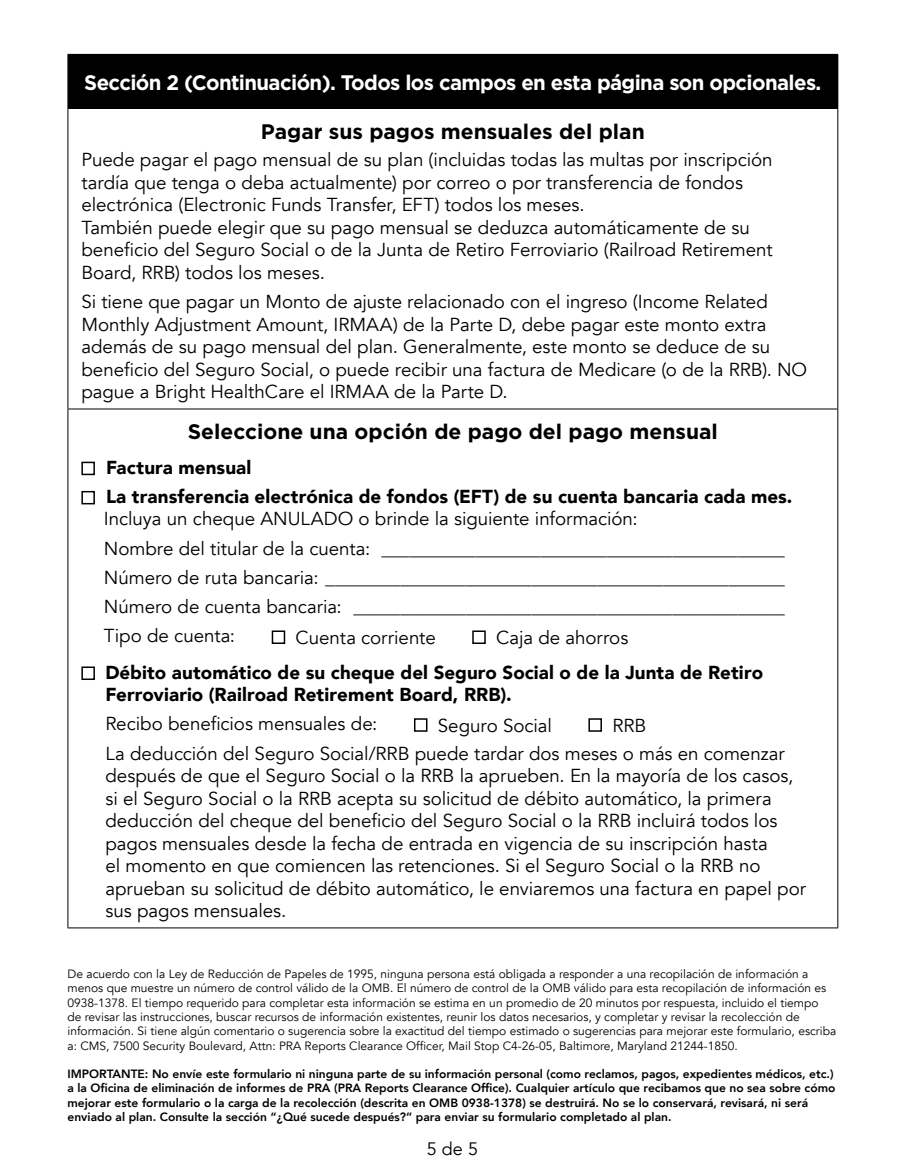
<style>
.page{position:relative;width:905px;height:1175px;background:#fff}
.page>*{position:absolute;margin:0;border:0;box-sizing:border-box;transform-origin:0 0}
.t1{font:700 21px "Gotham";color:#000}
.t2{font:700 21px "Gotham";letter-spacing:-.03em;color:#fff}
.t3{font:18.75px/22.5px "Avenir";letter-spacing:-.005em;color:#000}
.t4{font:900 18.75px/22.5px "Avenir";letter-spacing:.005em;color:#000}
.t5{font:18px "Avenir";color:#000}
.t6{font:12px/14.4px "Avenir";color:#000}
.t7{font:800 12px/14.4px "Avenir";color:#000}
</style>
<div class="page">
<div style="left:68px;top:54px;width:769px;height:54px;background:#000"></div>
<hr style="left:68px;top:54px;width:770px;height:1px;background:#000">
<hr style="left:837px;top:55px;width:1px;height:53px;background:#000">
<hr style="left:68px;top:108px;width:770px;height:1px;background:#000">
<hr style="left:68px;top:109px;width:1px;height:299px;background:#000">
<hr style="left:837px;top:109px;width:1px;height:299px;background:#000">
<hr style="left:68px;top:408px;width:770px;height:1px;background:#000">
<hr style="left:68px;top:409px;width:1px;height:518px;background:#000">
<hr style="left:837px;top:409px;width:1px;height:518px;background:#000">
<hr style="left:68px;top:927px;width:770px;height:1px;background:#000">
<div style="left:81px;top:461px;width:14px;height:14px;border:2px solid #000"></div>
<div style="left:81px;top:491px;width:14px;height:13px;border:2px solid #000"></div>
<div style="left:272px;top:630px;width:13px;height:14px;border:2px solid #000"></div>
<div style="left:472px;top:630px;width:14px;height:14px;border:2px solid #000"></div>
<div style="left:81px;top:666px;width:14px;height:14px;border:2px solid #000"></div>
<div style="left:414px;top:718px;width:13px;height:13px;border:2px solid #000"></div>
<div style="left:588px;top:718px;width:14px;height:13px;border:2px solid #000"></div>
<h3 class="t2" style="left:84px;top:69px;width:738px">Sección 2 (Continuación). Todos los campos en esta página son opcionales.</h3>
<h4 class="t1" style="left:261px;top:117px;width:385px">Pagar sus pagos mensuales del plan</h4>
<p class="t3" style="left:81px;top:149px;width:692px">Puede pagar el pago mensual de su plan (incluidas todas las multas por inscripción tardía que tenga o deba actualmente) por correo o por transferencia de fondos electrónica (Electronic Funds Transfer, EFT) todos los meses.</p>
<p class="t3" style="left:81px;top:216px;width:692px">También puede elegir que su pago mensual se deduzca automáticamente de su beneficio del Seguro Social o de la Junta de Retiro Ferroviario (Railroad Retirement<br>Board, RRB) todos los meses.</p>
<p class="t3" style="left:81px;top:291px;width:727px">Si tiene que pagar un Monto de ajuste relacionado con el ingreso (Income Related Monthly Adjustment Amount, IRMAA) de la Parte D, debe pagar este monto extra además de su pago mensual del plan. Generalmente, este monto se deduce de su beneficio del Seguro Social, o puede recibir una factura de Medicare (o de la RRB). NO pague a Bright HealthCare el IRMAA de la Parte D.</p>
<h4 class="t1" style="left:188px;top:418px;width:531px">Seleccione una opción de pago del pago mensual</h4>
<p class="t4" style="left:106px;top:455px;width:147px">Factura mensual</p>
<p class="t4" style="left:106px;top:484px;width:688px">La transferencia electrónica de fondos (EFT) de su cuenta bancaria cada mes.</p>
<p class="t3" style="left:104px;top:508px;width:535px">Incluya un cheque ANULADO o brinde la siguiente información:</p>
<p class="t3" style="left:104px;top:537px;width:682px">Nombre del titular de la cuenta: ___________________________________________</p>
<p class="t3" style="left:104px;top:566px;width:682px">Número de ruta bancaria: _________________________________________________</p>
<p class="t3" style="left:104px;top:596px;width:682px">Número de cuenta bancaria: ______________________________________________</p>
<p class="t3" style="left:104px;top:625px;width:133px">Tipo de cuenta:</p>
<p class="t3" style="left:296px;top:626px;width:142px">Cuenta corriente</p>
<p class="t3" style="left:496px;top:626px;width:134px">Caja de ahorros</p>
<p class="t4" style="left:105px;top:660px;width:659px">Débito automático de su cheque del Seguro Social o de la Junta de Retiro<br>Ferroviario (Railroad Retirement Board, RRB).</p>
<p class="t3" style="left:105px;top:713px;width:273px">Recibo beneficios mensuales de:</p>
<p class="t3" style="left:438px;top:714px;width:115px">Seguro Social</p>
<p class="t3" style="left:612px;top:714px;width:35px">RRB</p>
<p class="t3" style="left:105px;top:742px;width:702px">La deducción del Seguro Social/RRB puede tardar dos meses o más en comenzar después de que el Seguro Social o la RRB la aprueben. En la mayoría de los casos, si el Seguro Social o la RRB acepta su solicitud de débito automático, la primera deducción del cheque del beneficio del Seguro Social o la RRB incluirá todos los pagos mensuales desde la fecha de entrada en vigencia de su inscripción hasta<br>el momento en que comiencen las retenciones. Si el Seguro Social o la RRB no aprueban su solicitud de débito automático, le enviaremos una factura en papel por sus pagos mensuales.</p>
<p class="t6" style="left:68px;top:966px;width:770px">De acuerdo con la Ley de Reducción de Papeles de 1995, ninguna persona está obligada a responder a una recopilación de información a menos que muestre un número de control válido de la OMB. El número de control de la OMB válido para esta recopilación de información es 0938-1378. El tiempo requerido para completar esta información se estima en un promedio de 20 minutos por respuesta, incluido el tiempo<br>de revisar las instrucciones, buscar recursos de información existentes, reunir los datos necesarios, y completar y revisar la recolección de información. Si tiene algún comentario o sugerencia sobre la exactitud del tiempo estimado o sugerencias para mejorar este formulario, escriba a: CMS, 7500 Security Boulevard, Attn: PRA Reports Clearance Officer, Mail Stop C4-26-05, Baltimore, Maryland 21244-1850.</p>
<p class="t7" style="left:68px;top:1066px;width:769px">IMPORTANTE: No envíe este formulario ni ninguna parte de su información personal (como reclamos, pagos, expedientes médicos, etc.) a la Oficina de eliminación de informes de PRA (PRA Reports Clearance Office). Cualquier artículo que recibamos que no sea sobre cómo mejorar este formulario o la carga de la recolección (descrita en OMB 0938-1378) se destruirá. No se lo conservará, revisará, ni será enviado al plan. Consulte la sección “¿Qué sucede después?” para enviar su formulario completado al plan.</p>
<p class="t5" style="left:427px;top:1137px;width:53px">5 de 5</p>
</div>
